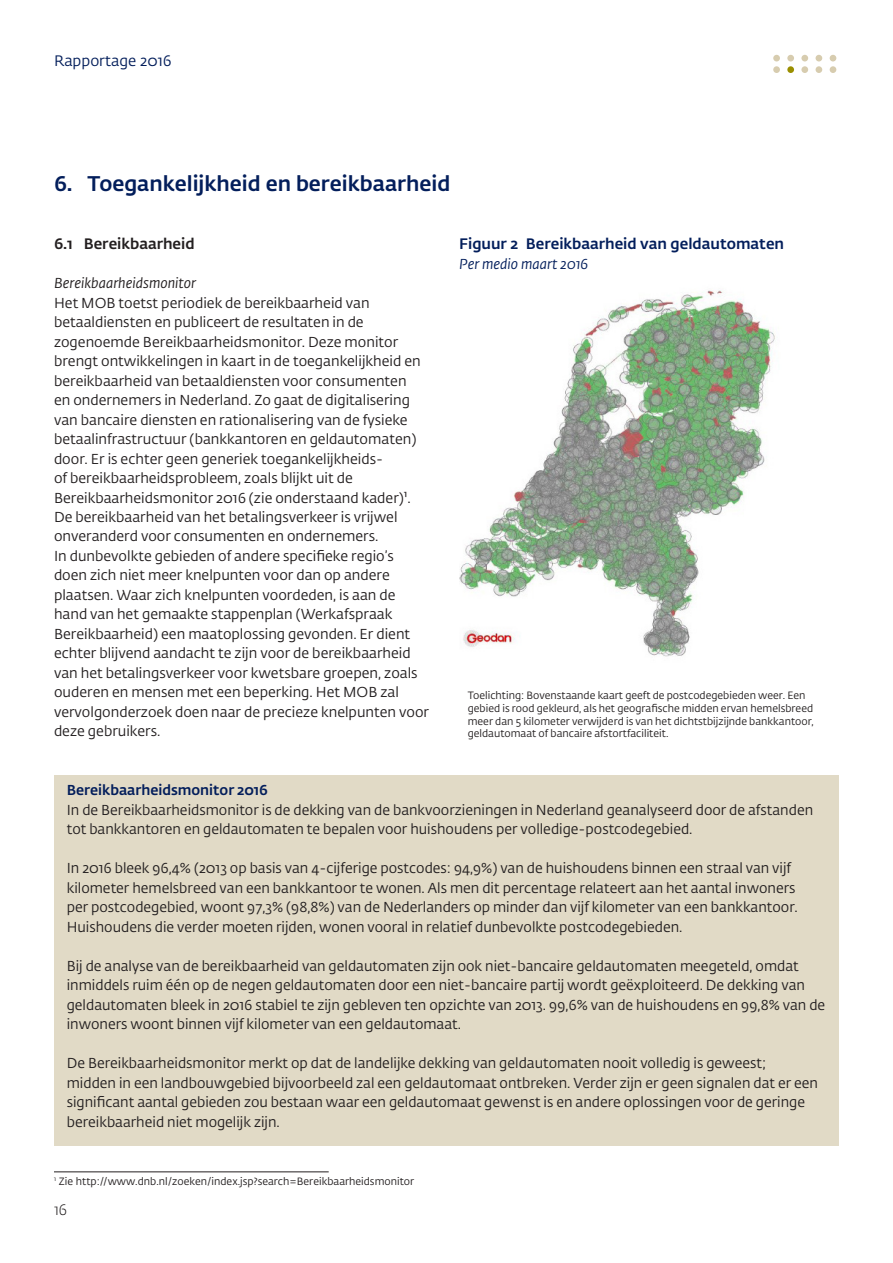
<style>
.page{position:relative;width:893px;height:1263px;background:#fff}
.page>*{position:absolute;margin:0;border:0;box-sizing:border-box;transform-origin:0 0}
.t1{font:500 21px "DNB Fedra";color:#031e5b}
.t2{font:500 15px "DNB Fedra";color:#031e5b}
.t3{font:500 15px "DNB Fedra";color:#231f20}
.t4{font:15px "DNB Fedra";color:#031e5b}
.t5{font:300 15px "DNB Fedra";color:#231f20}
.t6{font:14.25px/19.5px "DNB Fedra";color:#231f20}
.t7{font:500 14.25px "DNB Fedra";color:#031e5b}
.t8{font:italic 14.25px "DNB Fedra";color:#231f20}
.t9{font:italic 14.25px "DNB Fedra";color:#031e5b}
.t10{font:10.5px/12.6px "DNB Fedra";color:#231f20}
</style>
<div class="page">
<svg style="left:773px;top:54px;width:64px;height:19px"></svg>
<hr style="left:54px;top:1171px;width:275px;height:1px;background:#231f20">
<div style="left:54px;top:776px;width:785px;height:370px;background:#e1dac6"></div>
<img style="left:459px;top:290px;width:316px;height:367px">
<p class="t4" style="left:54px;top:51px;width:119px">Rapportage 2016</p>
<h1 class="t1" style="left:54px;top:170px;width:398px">6. Toegankelijkheid en bereikbaarheid</h1>
<p class="t3" style="left:54px;top:234px;width:142px">6.1 Bereikbaarheid</p>
<p class="t8" style="left:54px;top:274px;width:144px">Bereikbaarheidsmonitor</p>
<p class="t6" style="left:54px;top:293px;width:377px">Het MOB toetst periodiek de bereikbaarheid van betaaldiensten en publiceert de resultaten in de zogenoemde Bereikbaarheidsmonitor. Deze monitor brengt ontwikkelingen in kaart in de toegankelijkheid en bereikbaarheid van betaaldiensten voor consumenten<br>en ondernemers in Nederland. Zo gaat de digitalisering van bancaire diensten en rationalisering van de fysieke betaalinfrastructuur (bankkantoren en geldautomaten) door. Er is echter geen generiek toegankelijkheids-<br>of bereikbaarheidsprobleem, zoals blijkt uit de Bereikbaarheidsmonitor 2016 (zie onderstaand kader)¹.<br>De bereikbaarheid van het betalingsverkeer is vrijwel onveranderd voor consumenten en ondernemers.<br>In dunbevolkte gebieden of andere specifieke regio’s doen zich niet meer knelpunten voor dan op andere plaatsen. Waar zich knelpunten voordeden, is aan de hand van het gemaakte stappenplan (Werkafspraak Bereikbaarheid) een maatoplossing gevonden. Er dient echter blijvend aandacht te zijn voor de bereikbaarheid van het betalingsverkeer voor kwetsbare groepen, zoals ouderen en mensen met een beperking. Het MOB zal vervolgonderzoek doen naar de precieze knelpunten voor deze gebruikers.</p>
<p class="t2" style="left:459px;top:234px;width:326px">Figuur 2 Bereikbaarheid van geldautomaten</p>
<p class="t9" style="left:459px;top:255px;width:131px">Per medio maart 2016</p>
<p class="t10" style="left:468px;top:690px;width:348px">Toelichting: Bovenstaande kaart geeft de postcodegebieden weer. Een gebied is rood gekleurd, als het geografische midden ervan hemelsbreed meer dan 5 kilometer verwijderd is van het dichtstbijzijnde bankkantoor, geldautomaat of bancaire afstortfaciliteit.</p>
<p class="t7" style="left:67px;top:781px;width:202px">Bereikbaarheidsmonitor 2016</p>
<p class="t6" style="left:67px;top:800px;width:748px">In de Bereikbaarheidsmonitor is de dekking van de bankvoorzieningen in Nederland geanalyseerd door de afstanden tot bankkantoren en geldautomaten te bepalen voor huishoudens per volledige-postcodegebied.</p>
<p class="t6" style="left:67px;top:858px;width:733px">In 2016 bleek 96,4% (2013 op basis van 4-cijferige postcodes: 94,9%) van de huishoudens binnen een straal van vijf kilometer hemelsbreed van een bankkantoor te wonen. Als men dit percentage relateert aan het aantal inwoners per postcodegebied, woont 97,3% (98,8%) van de Nederlanders op minder dan vijf kilometer van een bankkantoor.<br>Huishoudens die verder moeten rijden, wonen vooral in relatief dunbevolkte postcodegebieden.</p>
<p class="t6" style="left:67px;top:956px;width:760px">Bij de analyse van de bereikbaarheid van geldautomaten zijn ook niet-bancaire geldautomaten meegeteld, omdat inmiddels ruim één op de negen geldautomaten door een niet-bancaire partij wordt geëxploiteerd. De dekking van geldautomaten bleek in 2016 stabiel te zijn gebleven ten opzichte van 2013. 99,6% van de huishoudens en 99,8% van de inwoners woont binnen vijf kilometer van een geldautomaat.</p>
<p class="t6" style="left:67px;top:1053px;width:753px">De Bereikbaarheidsmonitor merkt op dat de landelijke dekking van geldautomaten nooit volledig is geweest; midden in een landbouwgebied bijvoorbeeld zal een geldautomaat ontbreken. Verder zijn er geen signalen dat er een significant aantal gebieden zou bestaan waar een geldautomaat gewenst is en andere oplossingen voor de geringe bereikbaarheid niet mogelijk zijn.</p>
<p class="t10" style="left:54px;top:1175px;width:362px"><sup>1</sup> Zie http://www.dnb.nl/zoeken/index.jsp?search=Bereikbaarheidsmonitor</p>
<p class="t5" style="left:54px;top:1201px;width:15px">16</p>
</div>
